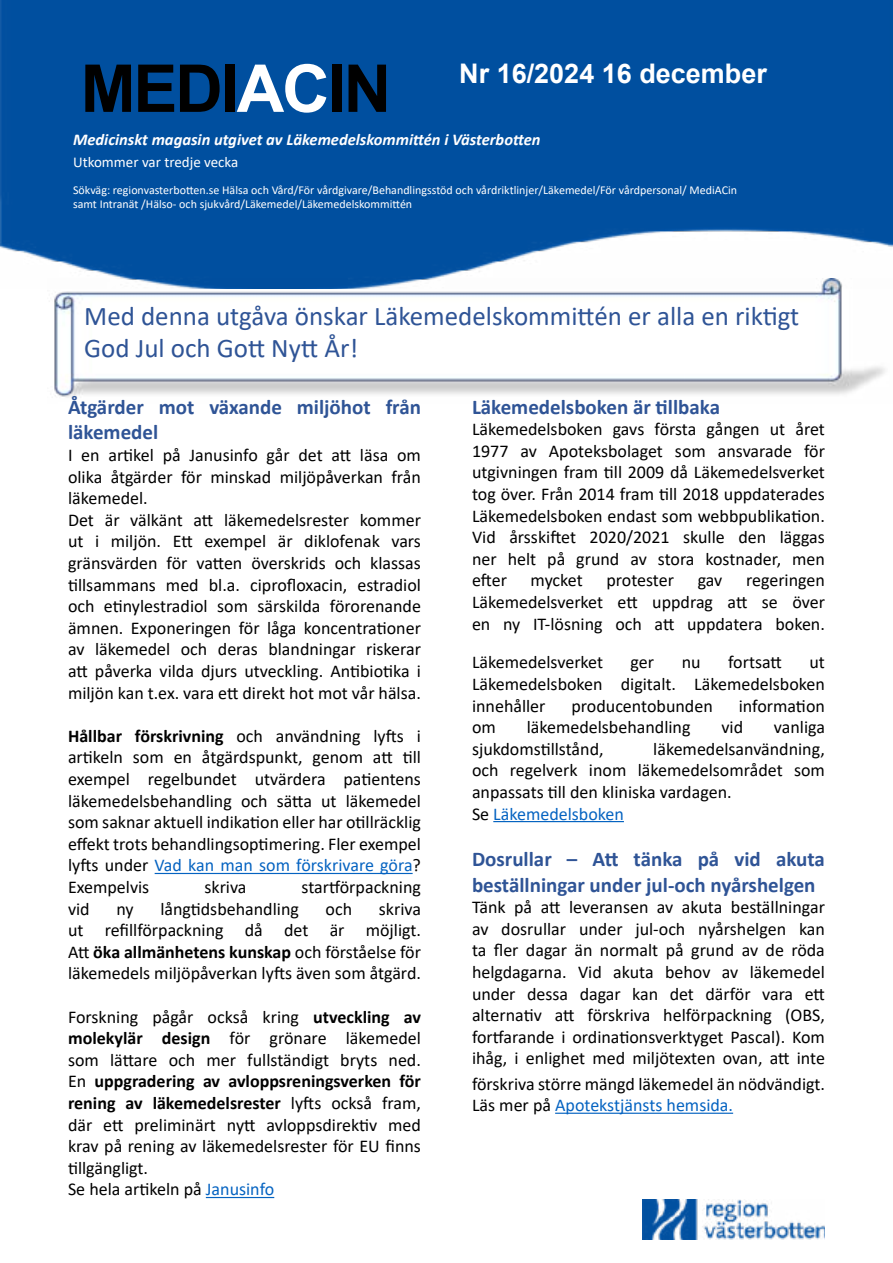
<style>
.page{position:relative;width:893px;height:1263px;background:#fff}
.page>*{position:absolute;margin:0;border:0;box-sizing:border-box;transform-origin:0 0}
.t1{font:700 66px "Arial";letter-spacing:-.035em;color:#000}
.t2{font:27px/32.4px "Calibri";color:#2f5496}
.t3{font:700 27px "Arial";color:#fff}
.t4{font:700 21px/25.2px "Calibri";color:#2f5496}
.t5{font:18px/21.6px "Calibri";color:#000;text-align:justify}
.t6{font:italic 700 16.5px "Calibri";color:#fff}
.t7{font:15px "Calibri";color:#fff}
.t8{font:12px/14.4px "Calibri";color:#fff}
.s1{color:#fff}
.s2{font-weight:700}
.s3{color:#0563c1}
</style>
<div class="page">
<img style="left:1px;top:1px;width:892px;height:278px">
<img style="left:642px;top:1200px;width:183px;height:40px">
<img style="left:54px;top:279px;width:831px;height:119px">
<hr style="left:155px;top:873px;width:258px;height:1px;background:#0563c1">
<hr style="left:206px;top:1197px;width:68px;height:1px;background:#0563c1">
<hr style="left:493px;top:821px;width:131px;height:1px;background:#0563c1">
<hr style="left:555px;top:1113px;width:178px;height:1px;background:#0563c1">
<h2 class="t3" style="left:459px;top:55px;width:309px">Nr 16/2024 16 december</h2>
<h1 class="t1" style="left:81px;top:42px;width:312px">MEDI<span class="s1">AC</span>IN</h1>
<p class="t6" style="left:73px;top:128px;width:469px">Medicinskt magasin utgivet av Läkemedelskommittén i Västerbotten</p>
<p class="t7" style="left:73px;top:152px;width:167px">Utkommer var tredje vecka</p>
<p class="t8" style="left:73px;top:182px;width:666px">Sökväg: regionvasterbotten.se Hälsa och Vård/För vårdgivare/Behandlingsstöd och vårdriktlinjer/Läkemedel/För vårdpersonal/ MediACin samt Intranät /Hälso- och sjukvård/Läkemedel/Läkemedelskommittén</p>
<h2 class="t2" style="left:84px;top:299px;width:717px">Med denna utgåva önskar Läkemedelskommittén er alla en riktigt<br>God Jul och Gott Nytt År!</h2>
<p class="t4" style="left:68px;top:394px;width:354px">Åtgärder mot växande miljöhot från läkemedel</p>
<p class="t5" style="left:68px;top:444px;width:354px;text-align:left">I en artikel på Janusinfo går det att läsa om olika åtgärder för minskad miljöpåverkan från läkemedel.<br>Det är välkänt att läkemedelsrester kommer ut i miljön. Ett exempel är diklofenak vars gränsvärden för vatten överskrids och klassas tillsammans med bl.a. ciprofloxacin, estradiol och etinylestradiol som särskilda förorenande ämnen. Exponeringen för låga koncentrationer av läkemedel och deras blandningar riskerar att påverka vilda djurs utveckling. Antibiotika i miljön kan t.ex. vara ett direkt hot mot vår hälsa.</p>
<p class="t5" style="left:68px;top:725px;width:354px"><span class="s2">Hållbar förskrivning</span> och användning lyfts i artikeln som en åtgärdspunkt, genom att till exempel regelbundet utvärdera patientens läkemedelsbehandling och sätta ut läkemedel som saknar aktuell indikation eller har otillräcklig effekt trots behandlingsoptimering. Fler exempel lyfts under <span class="s3">Vad kan man som förskrivare göra</span>?<br>Exempelvis</p>
<p class="t5" style="left:204px;top:876px;width:44px">skriva</p>
<p class="t5" style="left:302px;top:876px;width:121px">startförpackning</p>
<p class="t5" style="left:68px;top:897px;width:23px">vid</p>
<p class="t5" style="left:116px;top:897px;width:19px">ny</p>
<p class="t5" style="left:160px;top:897px;width:140px">långtidsbehandling</p>
<p class="t5" style="left:326px;top:897px;width:28px">och</p>
<p class="t5" style="left:68px;top:897px;width:354px;text-indent:311px">skriva ut refillförpackning då det är möjligt.<br>Att <span class="s2">öka allmänhetens kunskap</span> och förståelse för läkemedels miljöpåverkan lyfts även som åtgärd.</p>
<p class="t5" style="left:68px;top:1005px;width:354px;text-align:left">Forskning pågår också kring <span class="s2">utveckling av molekylär design</span> för grönare läkemedel som lättare och mer fullständigt bryts ned.<br>En <span class="s2">uppgradering av avloppsreningsverken för rening av läkemedelsrester</span> lyfts också fram, där ett preliminärt nytt avloppsdirektiv med krav på rening av läkemedelsrester för EU finns tillgängligt.<br>Se hela artikeln på <span class="s3">Janusinfo</span></p>
<p class="t4" style="left:472px;top:394px;width:250px">Läkemedelsboken är tillbaka</p>
<p class="t5" style="left:472px;top:418px;width:354px">Läkemedelsboken gavs första gången ut året 1977 av Apoteksbolaget som ansvarade för utgivningen fram till 2009 då Läkemedelsverket tog över. Från 2014 fram till 2018 uppdaterades Läkemedelsboken endast som webbpublikation.<br>Vid årsskiftet 2020/2021 skulle den läggas ner helt på grund av stora kostnader, men efter</p>
<p class="t5" style="left:531px;top:569px;width:54px">mycket</p>
<p class="t5" style="left:606px;top:569px;width:69px">protester</p>
<p class="t5" style="left:698px;top:569px;width:26px">gav</p>
<p class="t5" style="left:472px;top:569px;width:354px;text-indent:274px">regeringen Läkemedelsverket ett uppdrag att se över en ny IT-lösning och att uppdatera boken.</p>
<p class="t5" style="left:472px;top:651px;width:133px">Läkemedelsverket</p>
<p class="t5" style="left:631px;top:651px;width:25px">ger</p>
<p class="t5" style="left:682px;top:651px;width:20px">nu</p>
<p class="t5" style="left:728px;top:651px;width:55px">fortsatt</p>
<p class="t5" style="left:472px;top:651px;width:354px;text-indent:337px">ut Läkemedelsboken digitalt. Läkemedelsboken innehåller</p>
<p class="t5" style="left:571px;top:694px;width:143px">producentobunden</p>
<p class="t5" style="left:739px;top:694px;width:88px">information</p>
<p class="t5" style="left:472px;top:716px;width:25px">om</p>
<p class="t5" style="left:527px;top:716px;width:165px">läkemedelsbehandling</p>
<p class="t5" style="left:721px;top:716px;width:23px">vid</p>
<p class="t5" style="left:774px;top:716px;width:52px">vanliga</p>
<p class="t5" style="left:472px;top:737px;width:133px">sjukdomstillstånd,</p>
<p class="t5" style="left:472px;top:737px;width:354px;text-align:left;text-indent:181px">läkemedelsanvändning, och regelverk inom läkemedelsområdet som anpassats till den kliniska vardagen.<br>Se <span class="s3">Läkemedelsboken</span></p>
<p class="t4" style="left:472px;top:846px;width:354px">Dosrullar – Att tänka på vid akuta beställningar under jul-och nyårshelgen</p>
<p class="t5" style="left:472px;top:896px;width:354px">Tänk på att leveransen av akuta beställningar av dosrullar under jul-och nyårshelgen kan ta fler dagar än normalt på grund av de röda helgdagarna. Vid akuta behov av läkemedel under dessa dagar kan det därför vara ett alternativ att förskriva helförpackning (OBS, fortfarande i ordinationsverktyget Pascal). Kom ihåg, i enlighet med miljötexten ovan, att inte</p>
<p class="t5" style="left:472px;top:1072px;width:354px">förskriva större mängd läkemedel än nödvändigt.<br>Läs mer på <span class="s3">Apotekstjänsts hemsida.</span></p>
</div>
